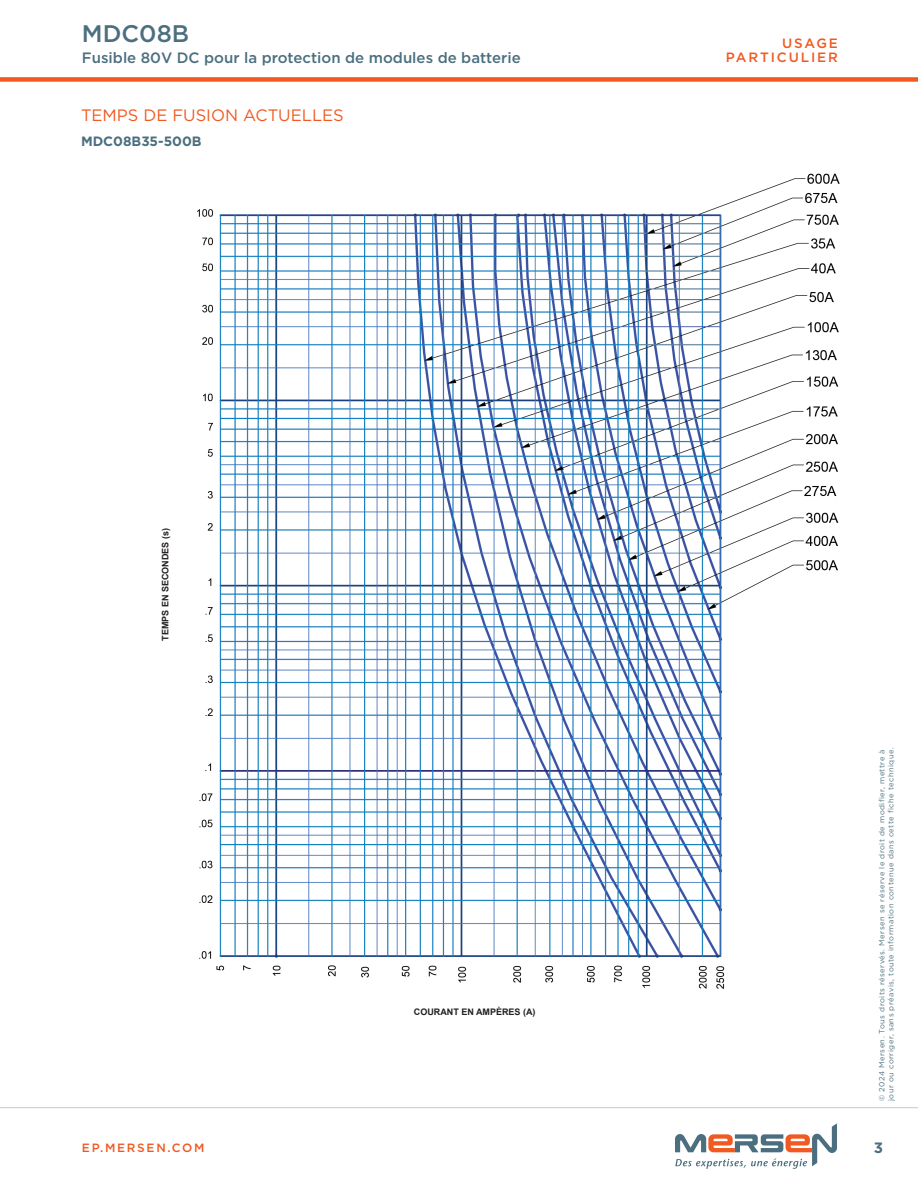
<style>
.page{position:relative;width:918px;height:1188px;background:#fff}
.page>*{position:absolute;margin:0;border:0;box-sizing:border-box;transform-origin:0 0}
.t1{font:500 24px "Gotham";color:#4b6f7f}
.NEW_Subhead{font:16.5px "Gotham";color:#f15921}
.t2{font:500 15px "Gotham";color:#4b6f7f}
.t3{font:700 15px "Gotham";color:#4b6f7f}
.t4{font:500 13.5px/13.5px "Gotham";letter-spacing:.14em;color:#f15921;text-align:right}
.NEW_Sub_subhead{font:700 13.5px "Gotham";color:#4b6f7f}
.t5{font:500 12px "Gotham";letter-spacing:.14em;color:#f15921}
.t6{font:700 9px "Arial";color:#231f20}
.t7{font:7.5px/9px "Gotham";letter-spacing:.06em;color:#4b6f7f}
</style>
<div class="page">
<div style="left:0;top:77px;width:918px;height:5px;background:#f15921"></div>
<hr style="left:0;top:1107px;width:918px;height:1px;background:#c0cace">
<svg style="left:675px;top:1123px;width:162px;height:46px"></svg>
<img style="left:197px;top:173px;width:643px;height:816px">
<h1 class="t1" style="left:82px;top:18px;width:109px">MDC08B</h1>
<h3 class="t2" style="left:82px;top:48px;width:440px">Fusible 80V DC pour la protection de modules de batterie</h3>
<p class="NEW_Subhead" style="left:81px;top:105px;width:264px">TEMPS DE FUSION ACTUELLES</p>
<p class="NEW_Sub_subhead" style="left:81px;top:132px;width:122px">MDC08B35-500B</p>
<p class="t6" style="left:159px;top:641px;width:114px;rotate:-90deg">TEMPS EN SECONDES (s)</p>
<p class="t6" style="left:414px;top:1005px;width:123px">COURANT EN AMPÈRES (A)</p>
<h3 class="t4" style="left:726px;top:37px;width:113px">USAGE<br>PARTICULIER</h3>
<p class="t7" style="left:877px;top:1101px;width:355px;rotate:-90deg">© 2024 Mersen. Tous droits réservés. Mersen se réserve le droit de modifier, mettre à jour ou corriger, sans préavis, toute information contenue dans cette fiche technique.</p>
<h3 class="t5" style="left:82px;top:1140px;width:124px">EP.MERSEN.COM</h3>
<h3 class="t3" style="left:874px;top:1137px;width:11px">3</h3>
</div>
